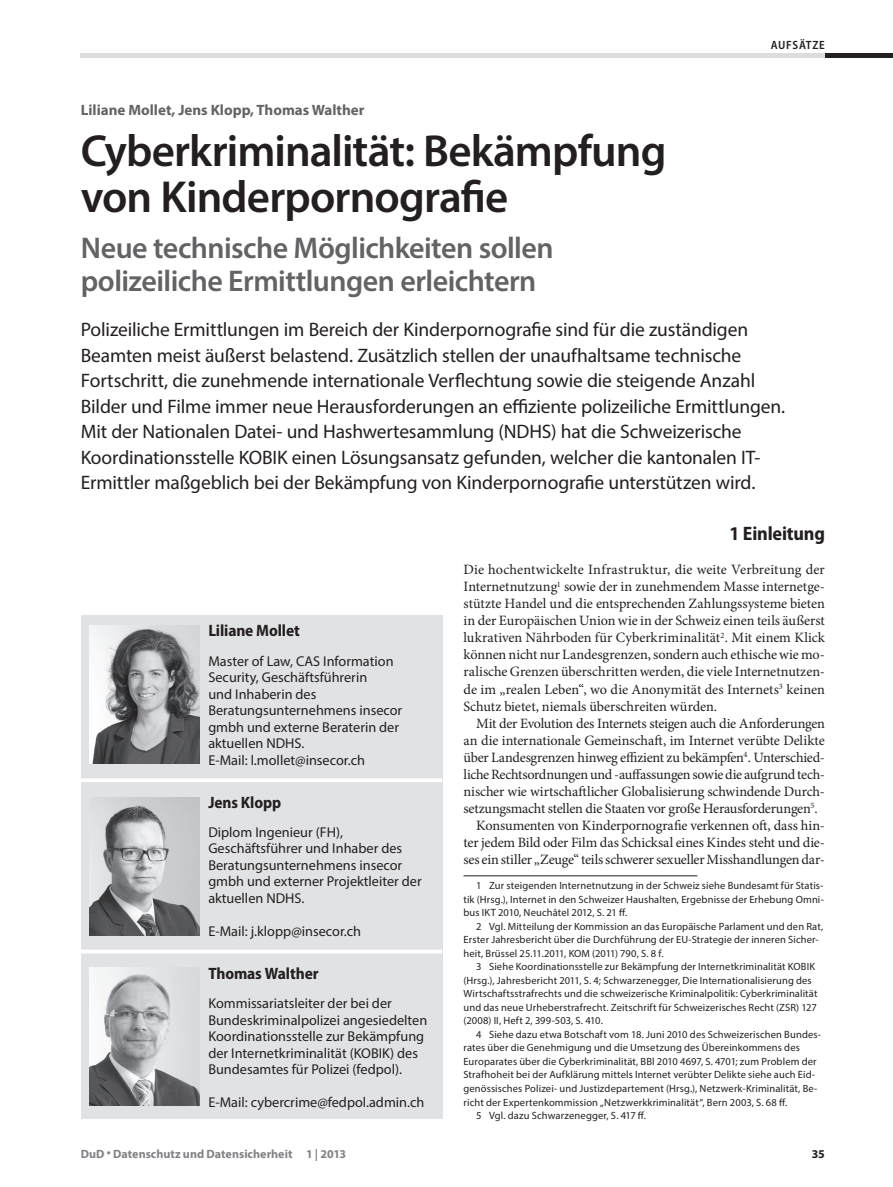
<style>
.page{position:relative;width:893px;height:1187px;background:#fff}
.page>*{position:absolute;margin:0;border:0;box-sizing:border-box;transform-origin:0 0}
.t1{font:600 45px/46.5px "Myriad Pro";letter-spacing:-.02em;color:#231f20}
.t2{font:600 30px/33px "Myriad Pro";letter-spacing:-.02em;color:#636366}
.t3{font:19.5px/25.5px "Myriad Pro";letter-spacing:-.005em;color:#231f20}
.t4{font:700 semi-condensed 19.5px "Myriad Pro";letter-spacing:-.01em;color:#231f20}
.t5{font:700 semi-condensed 16.5px "Myriad Pro";letter-spacing:-.01em;color:#231f20}
.t6{font:700 15px "Myriad Pro";color:#636366}
.t7{font:14.25px/17px "Minion Pro";letter-spacing:-.015em;color:#231f20;text-align:justify}
.t8{font:14.25px/16.5px "Myriad Pro";color:#231f20}
.t9{font:700 12px "Myriad Pro";letter-spacing:.005em;color:#808285}
.t10{font:600 semi-condensed 12px "Myriad Pro";letter-spacing:.06em;color:#231f20}
.t11{font:700 12px "Myriad Pro";color:#231f20}
.t12{font:10.5px/13.5px "Myriad Pro";letter-spacing:.015em;color:#231f20}
</style>
<div class="page">
<hr style="left:463px;top:875px;width:234px;height:1px;background:#231f20">
<div style="left:81px;top:615px;width:361px;height:503px;background:#e1e2e4"></div>
<hr style="left:81px;top:778px;width:361px;height:4px;background:#fff">
<svg style="left:81px;top:950px;width:361px;height:3px"></svg>
<img style="left:89px;top:625px;width:111px;height:138px">
<img style="left:89px;top:797px;width:111px;height:138px">
<img style="left:89px;top:967px;width:111px;height:138px">
<hr style="left:825px;top:53px;width:68px;height:4px;background:#231f20">
<hr style="left:81px;top:53px;width:744px;height:4px;background:#dcdddf">
<p class="t10" style="left:771px;top:39px;width:55px">AUFSÄTZE</p>
<h3 class="t6" style="left:81px;top:100px;width:285px">Liliane Mollet, Jens Klopp, Thomas Walther</h3>
<h1 class="t1" style="left:81px;top:126px;width:587px">Cyberkriminalität: Bekämpfung von Kinderpornografie</h1>
<h2 class="t2" style="left:81px;top:231px;width:474px">Neue technische Möglichkeiten sollen polizeiliche Ermittlungen erleichtern</h2>
<p class="t3" style="left:81px;top:316px;width:706px">Polizeiliche Ermittlungen im Bereich der Kinderpornografie sind für die zuständigen Beamten meist äußerst belastend. Zusätzlich stellen der unaufhaltsame technische Fortschritt, die zunehmende internationale Verflechtung sowie die steigende Anzahl Bilder und Filme immer neue Herausforderungen an effiziente polizeiliche Ermittlungen.<br>Mit der Nationalen Datei- und Hashwertesammlung (NDHS) hat die Schweizerische Koordinationsstelle KOBIK einen Lösungsansatz gefunden, welcher die kantonalen IT-Ermittler maßgeblich bei der Bekämpfung von Kinderpornografie unterstützen wird.</p>
<h3 class="t5" style="left:208px;top:621px;width:93px">Liliane Mollet</h3>
<h3 class="t8" style="left:208px;top:652px;width:195px">Master of Law, CAS Information<br>Security, Geschäftsführerin<br>und Inhaberin des<br>Beratungsunternehmens insecor gmbh und externe Beraterin der aktuellen NDHS.<br>E-Mail: l.mollet@insecor.ch</h3>
<h3 class="t5" style="left:208px;top:792px;width:74px">Jens Klopp</h3>
<h3 class="t8" style="left:208px;top:823px;width:215px">Diplom Ingenieur (FH),<br>Geschäftsführer und Inhaber des<br>Beratungsunternehmens insecor gmbh und externer Projektleiter der aktuellen NDHS.</h3>
<h3 class="t8" style="left:208px;top:922px;width:154px">E-Mail: j.klopp@insecor.ch</h3>
<h3 class="t5" style="left:208px;top:964px;width:112px">Thomas Walther</h3>
<h3 class="t8" style="left:208px;top:994px;width:220px">Kommissariatsleiter der bei der Bundeskriminalpolizei angesiedelten Koordinationsstelle zur Bekämpfung der Internetkriminalität (KOBIK) des Bundesamtes für Polizei (fedpol).</h3>
<h3 class="t8" style="left:208px;top:1093px;width:218px">E-Mail: cybercrime@fedpol.admin.ch</h3>
<h3 class="t4" style="left:730px;top:523px;width:97px">1 Einleitung</h3>
<p class="t7" style="left:463px;top:561px;width:363px">Die hochentwickelte Infrastruktur, die weite Verbreitung der Internetnutzung<sup>1</sup> sowie der in zunehmendem Masse internetge&shy;stützte Handel und die entsprechenden Zahlungssysteme bieten in der Europäischen Union wie in der Schweiz einen teils äußerst lukrativen Nährboden für Cyberkriminalität<sup>2</sup>. Mit einem Klick können nicht nur Landesgrenzen, sondern auch ethische wie mo&shy;ralische Grenzen überschritten werden, die viele Internetnutzen&shy;de im „realen Leben“, wo die Anonymität des Internets<sup>3</sup> keinen Schutz bietet, niemals überschreiten würden.</p>
<h3 class="t7" style="left:476px;top:714px;width:350px">Mit der Evolution des Internets steigen auch die Anforderungen</h3>
<h3 class="t7" style="left:463px;top:731px;width:363px">an die internationale Gemeinschaft, im Internet verübte Delikte</h3>
<h3 class="t7" style="left:463px;top:748px;width:363px">über Landesgrenzen hinweg effizient zu bekämpfen<sup>4</sup>. Unterschied-</h3>
<h3 class="t7" style="left:463px;top:765px;width:363px">liche Rechtsordnungen und -auffassungen sowie die aufgrund tech-</h3>
<h3 class="t7" style="left:463px;top:782px;width:363px">nischer wie wirtschaftlicher Globalisierung schwindende Durch-</h3>
<h3 class="t7" style="left:463px;top:799px;width:356px">setzungsmacht stellen die Staaten vor große Herausforderungen<sup>5</sup>.</h3>
<h3 class="t7" style="left:476px;top:816px;width:350px">Konsumenten von Kinderpornografie verkennen oft, dass hin-</h3>
<h3 class="t7" style="left:463px;top:833px;width:363px">ter jedem Bild oder Film das Schicksal eines Kindes steht und die-</h3>
<h3 class="t7" style="left:463px;top:850px;width:363px">ses ein stiller „Zeuge“ teils schwerer sexueller Misshandlungen dar-</h3>
<p class="t12" style="left:463px;top:878px;width:362px;text-align:justify;text-indent:13px">1 Zur steigenden Internetnutzung in der Schweiz siehe Bundesamt für Statis&shy;tik (Hrsg.), Internet in den Schweizer Haushalten, Ergebnisse der Erhebung Omni&shy;bus IKT 2010, Neuchâtel 2012, S. 21 ff.</p>
<p class="t12" style="left:463px;top:919px;width:361px;text-indent:13px">2 Vgl. Mitteilung der Kommission an das Europäische Parlament und den Rat,<br>Erster Jahresbericht über die Durchführung der EU-Strategie der inneren Sicher&shy;heit, Brüssel 25.11.2011, KOM (2011) 790, S. 8 f.</p>
<p class="t12" style="left:463px;top:959px;width:356px;text-indent:13px">3 Siehe Koordinationsstelle zur Bekämpfung der Internetkriminalität KOBIK (Hrsg.), Jahresbericht 2011, S. 4; Schwarzenegger, Die Internationalisierung des Wirtschaftsstrafrechts und die schweizerische Kriminalpolitik: Cyberkriminalität und das neue Urheberstrafrecht. Zeitschrift für Schweizerisches Recht (ZSR) 127 (2008) II, Heft 2, 399-503, S. 410.</p>
<p class="t12" style="left:476px;top:1027px;width:346px">4 Siehe dazu etwa Botschaft vom 18. Juni 2010 des Schweizerischen Bundes-</p>
<p class="t12" style="left:463px;top:1040px;width:338px">rates über die Genehmigung und die Umsetzung des Übereinkommens des</p>
<p class="t12" style="left:463px;top:1054px;width:355px">Europarates über die Cyberkriminalität, BBl 2010 4697, S. 4701; zum Problem der</p>
<p class="t12" style="left:463px;top:1067px;width:353px">Strafhoheit bei der Aufklärung mittels Internet verübter Delikte siehe auch Eid-</p>
<p class="t12" style="left:463px;top:1081px;width:355px">genössisches Polizei- und Justizdepartement (Hrsg.), Netzwerk-Kriminalität, Be-</p>
<p class="t12" style="left:463px;top:1094px;width:325px">richt der Expertenkommission „Netzwerkkriminalität“, Bern 2003, S. 68 ff.</p>
<p class="t12" style="left:476px;top:1108px;width:171px">5 Vgl. dazu Schwarzenegger, S. 417 ff.</p>
<p class="t9" style="left:81px;top:1145px;width:267px">DuD • Datenschutz und Datensicherheit 1 | 2013</p>
<p class="t11" style="left:812px;top:1145px;width:15px">35</p>
</div>
